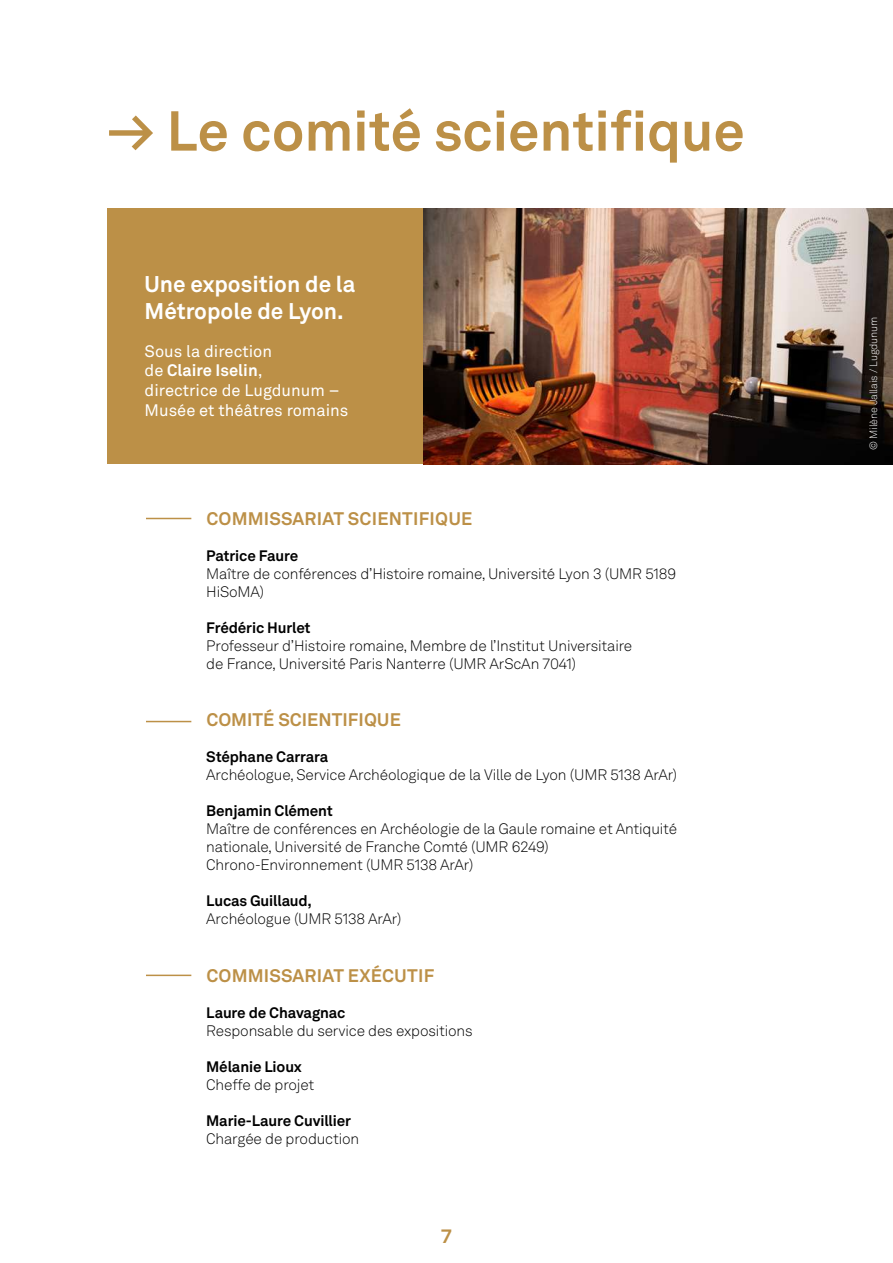
<style>
.page{position:relative;width:893px;height:1263px;background:#fff}
.page>*{position:absolute;margin:0;border:0;box-sizing:border-box;transform-origin:0 0}
.t1{font:700 55.5px "Akkurat LL";color:#bc9047}
.t2{font:700 22.5px/27px "Akkurat Pro";color:#fff}
.t3{font:700 19.5px "Akkurat LL";color:#bc9047}
.t4{font:700 18px "Akkurat LL";letter-spacing:.01em;color:#bc9047}
.t5{font:16.5px/19.8px "Akkurat Pro";color:#fff}
.t6{font:300 15px/18px "Akkurat LL";letter-spacing:-.01em;color:#000}
.t7{font:700 15px "Akkurat LL";letter-spacing:-.01em;color:#000}
.t8{font:300 10.5px "Akkurat LL";letter-spacing:-.01em;color:#fff}
.s1{font-weight:700}
</style>
<div class="page">
<div style="left:107px;top:208px;width:316px;height:256px;background:#bc9047"></div>
<hr style="left:146px;top:518px;width:45px;height:1px;background:#bc9047">
<hr style="left:146px;top:721px;width:45px;height:1px;background:#bc9047">
<hr style="left:146px;top:974px;width:45px;height:2px;background:#bc9047">
<img style="left:423px;top:208px;width:470px;height:256px">
<h1 class="t1" style="left:107px;top:88px;width:639px">→ Le comité scientifique</h1>
<h2 class="t2" style="left:145px;top:271px;width:212px">Une exposition de la<br>Métropole de Lyon.</h2>
<p class="t5" style="left:145px;top:341px;width:205px">Sous la direction<br>de <span class="s1">Claire Iselin</span>,<br>directrice de Lugdunum –<br>Musée et théâtres romains</p>
<p class="t4" style="left:206px;top:504px;width:268px">COMMISSARIAT SCIENTIFIQUE</p>
<p class="t7" style="left:206px;top:544px;width:94px">Patrice Faure</p>
<p class="t6" style="left:206px;top:564px;width:471px">Maître de conférences d’Histoire romaine, Université Lyon 3 (UMR 5189<br>HiSoMA)</p>
<p class="t7" style="left:206px;top:616px;width:106px">Frédéric Hurlet</p>
<p class="t6" style="left:206px;top:636px;width:428px">Professeur d’Histoire romaine, Membre de l’Institut Universitaire de France, Université Paris Nanterre (UMR ArScAn 7041)</p>
<p class="t4" style="left:206px;top:706px;width:196px">COMITÉ SCIENTIFIQUE</p>
<p class="t7" style="left:206px;top:745px;width:124px">Stéphane Carrara</p>
<p class="t6" style="left:206px;top:766px;width:472px">Archéologue, Service Archéologique de la Ville de Lyon (UMR 5138 ArAr)</p>
<p class="t7" style="left:206px;top:799px;width:128px">Benjamin Clément</p>
<p class="t6" style="left:206px;top:820px;width:472px">Maître de conférences en Archéologie de la Gaule romaine et Antiquité nationale, Université de Franche Comté (UMR 6249)<br>Chrono-Environnement (UMR 5138 ArAr)</p>
<p class="t7" style="left:206px;top:889px;width:107px">Lucas Guillaud,</p>
<p class="t6" style="left:206px;top:910px;width:197px">Archéologue (UMR 5138 ArAr)</p>
<p class="t4" style="left:206px;top:962px;width:230px">COMMISSARIAT EXÉCUTIF</p>
<p class="t7" style="left:206px;top:1001px;width:141px">Laure de Chavagnac</p>
<p class="t6" style="left:206px;top:1021px;width:268px">Responsable du service des expositions</p>
<p class="t7" style="left:206px;top:1055px;width:97px">Mélanie Lioux</p>
<p class="t6" style="left:206px;top:1075px;width:110px">Cheffe de projet</p>
<p class="t7" style="left:206px;top:1109px;width:146px">Marie-Laure Cuvillier</p>
<p class="t6" style="left:206px;top:1129px;width:154px">Chargée de production</p>
<h3 class="t3" style="left:441px;top:1221px;width:12px">7</h3>
<p class="t8" style="left:866px;top:450px;width:135px;rotate:-90deg">© Milène Jallais / Lugdunum</p>
</div>
